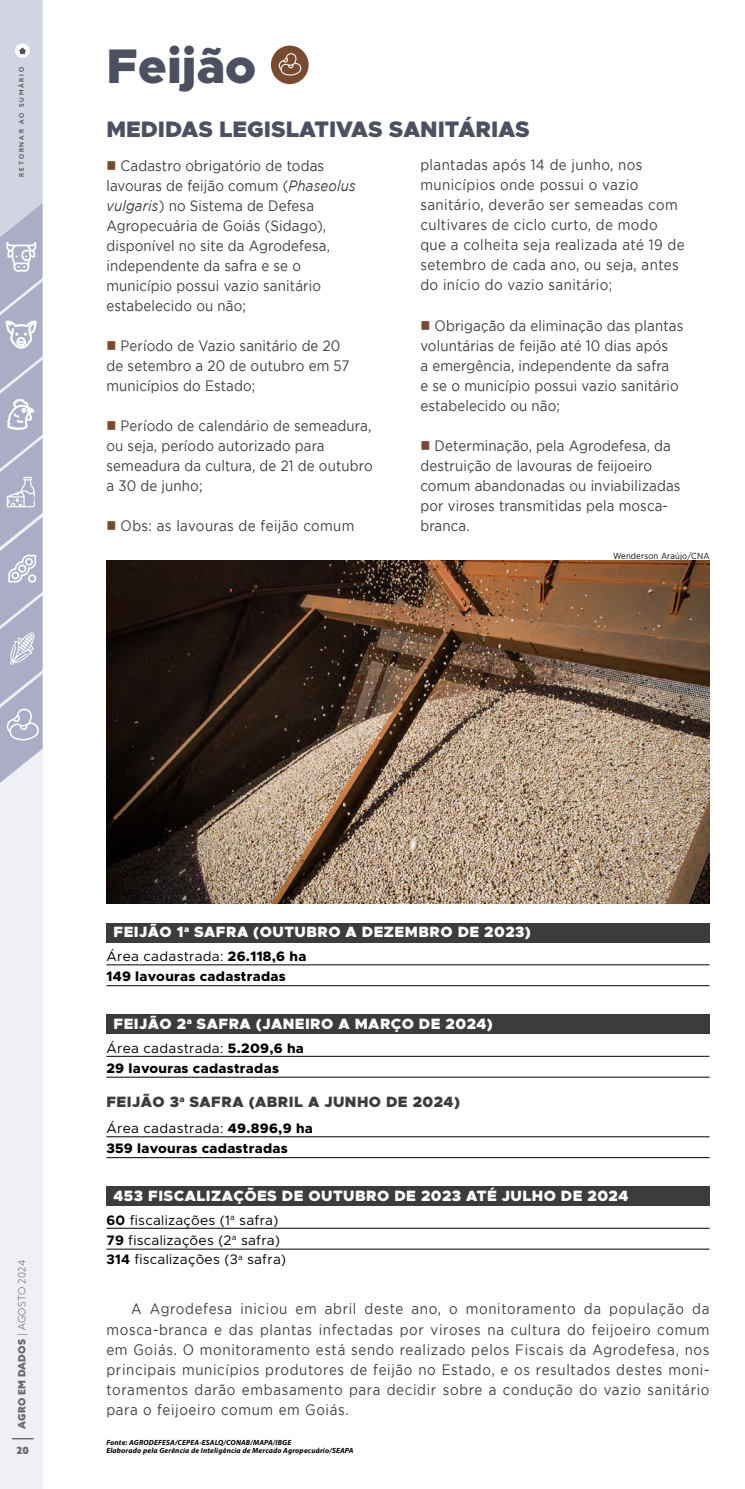
<style>
.page{position:relative;width:745px;height:1489px;background:#fff}
.page>*{position:absolute;margin:0;border:0;box-sizing:border-box;transform-origin:0 0}
.t1{font:900 48.75px "Metropolis";color:#4c5061}
.t2{font:900 22.5px "Metropolis";color:#4c5061}
.t3{font:15px/20px "Gotham";letter-spacing:.01em;color:#3c3c3b;scale:.89 1}
.t4{font:15px/20px "Gotham";letter-spacing:.03em;color:#3c3c3b;scale:.89 1}
.t5{font:900 15px "Metropolis";letter-spacing:.03em;color:#fff}
.t6{font:900 15px "Metropolis";letter-spacing:.03em;color:#3c3c3b}
.t7{font:800 13.75px/19.8px "Metropolis";letter-spacing:.02em;color:#000}
.t8{font:13.75px/19.8px "Metropolis";letter-spacing:.02em;color:#000}
.t9{font:900 10px "Azo Sans";letter-spacing:.025em;color:#575756}
.t10{font:8.75px "Gotham";letter-spacing:.02em;color:#000;scale:.89 1}
.t11{font:italic 700 7.5px/8.8px "Myriad Pro";letter-spacing:.02em;color:#000}
.t12{font:500 6.25px "Azo Sans";letter-spacing:.3em;color:#404c44}
.s1{color:#784b30}
.s2{font-style:italic}
.s3{font-weight:300}
.s4{font-weight:400}
.s5{font-weight:700}
</style>
<div class="page">
<div style="left:271px;top:46px;width:37px;height:38px;background:#784b30;border-radius:50%"></div>
<svg style="left:278px;top:53px;width:23px;height:23px"></svg>
<div style="left:0;top:0;width:43px;height:1488px;background:#eef0f5"></div>
<svg style="left:0;top:0;width:43px;height:782px"></svg>
<div style="left:106px;top:923px;width:603px;height:19px;background:#3c3c3b"></div>
<div style="left:106px;top:1014px;width:603px;height:19px;background:#3c3c3b"></div>
<div style="left:106px;top:1186px;width:603px;height:19px;background:#3c3c3b"></div>
<hr style="left:106px;top:964px;width:603px;height:1px;background:#000">
<hr style="left:106px;top:1136px;width:603px;height:1px;background:#000">
<hr style="left:106px;top:1055px;width:603px;height:1px;background:#000">
<hr style="left:106px;top:1227px;width:603px;height:1px;background:#000">
<hr style="left:106px;top:985px;width:603px;height:1px;background:#000">
<hr style="left:106px;top:1157px;width:603px;height:1px;background:#000">
<hr style="left:106px;top:1076px;width:603px;height:1px;background:#000">
<hr style="left:106px;top:1248px;width:603px;height:1px;background:#000">
<img style="left:106px;top:560px;width:603px;height:343px">
<p class="t12" style="left:18px;top:176px;width:111px;rotate:-90deg">RETORNAR AO SUMÁRIO</p>
<h1 class="t1" style="left:106px;top:35px;width:151px">Feijão</h1>
<h2 class="t2" style="left:106px;top:114px;width:424px">MEDIDAS LEGISLATIVAS SANITÁRIAS</h2>
<p class="t3" style="left:106px;top:155px;width:281px"><span class="s1">■</span> Cadastro obrigatório de todas lavouras de feijão comum (<span class="s2">Phaseolus vulgaris</span>) no Sistema de Defesa<br>Agropecuária de Goiás (Sidago), disponível no site da Agrodefesa, independente da safra e se o município possui vazio sanitário estabelecido ou não;</p>
<p class="t3" style="left:106px;top:335px;width:274px"><span class="s1">■</span> Período de Vazio sanitário de 20 de setembro a 20 de outubro em 57 municípios do Estado;</p>
<p class="t3" style="left:106px;top:415px;width:300px"><span class="s1">■</span> Período de calendário de semeadura, ou seja, período autorizado para semeadura da cultura, de 21 de outubro a 30 de junho;</p>
<p class="t4" style="left:106px;top:515px;width:280px"><span class="s1">■</span> Obs: as lavouras de feijão comum</p>
<p class="t4" style="left:420px;top:155px;width:298px">plantadas após 14 de junho, nos municípios onde possui o vazio sanitário, deverão ser semeadas com cultivares de ciclo curto, de modo que a colheita seja realizada até 19 de setembro de cada ano, ou seja, antes do início do vazio sanitário;</p>
<p class="t3" style="left:420px;top:315px;width:297px"><span class="s1">■</span> Obrigação da eliminação das plantas voluntárias de feijão até 10 dias após<br>a emergência, independente da safra<br>e se o município possui vazio sanitário estabelecido ou não;</p>
<p class="t3" style="left:420px;top:435px;width:294px"><span class="s1">■</span> Determinação, pela Agrodefesa, da destruição de lavouras de feijoeiro comum abandonadas ou inviabilizadas por viroses transmitidas pela mosca&shy;branca.</p>
<p class="t10" style="left:612px;top:550px;width:110px">Wenderson Araújo/CNA</p>
<p class="t9" style="left:15px;top:1428px;width:170px;rotate:-90deg">AGRO EM DADOS <span class="s3">| AGOSTO 2024</span></p>
<p class="t9" style="left:16px;top:1443px;width:14px">20</p>
<p class="t5" style="left:113px;top:922px;width:418px">FEIJÃO 1<sup>a</sup> SAFRA (OUTUBRO A DEZEMBRO DE 2023)</p>
<p class="t7" style="left:106px;top:946px;width:201px"><span class="s4">Área cadastrada:</span> 26.118,6 ha<br>149 lavouras cadastradas</p>
<p class="t5" style="left:113px;top:1014px;width:380px">FEIJÃO 2<sup>a</sup> SAFRA (JANEIRO A MARÇO DE 2024)</p>
<p class="t7" style="left:106px;top:1038px;width:199px"><span class="s4">Área cadastrada:</span> 5.209,6 ha<br>29 lavouras cadastradas</p>
<p class="t6" style="left:106px;top:1091px;width:355px">FEIJÃO 3<sup>a</sup> SAFRA (ABRIL A JUNHO DE 2024)</p>
<p class="t7" style="left:106px;top:1118px;width:208px"><span class="s4">Área cadastrada:</span> 49.896,9 ha<br>359 lavouras cadastradas</p>
<p class="t5" style="left:113px;top:1185px;width:516px">453 FISCALIZAÇÕES DE OUTUBRO DE 2023 ATÉ JULHO DE 2024</p>
<p class="t8" style="left:106px;top:1210px;width:181px"><span class="s5">60</span> fiscalizações (1<sup>a</sup> safra)<br><span class="s5">79</span> fiscalizações (2<sup>a</sup> safra)<br><span class="s5">314</span> fiscalizações (3<sup>a</sup> safra)</p>
<p class="t3" style="left:106px;top:1298px;width:678px;text-align:justify;text-indent:25px">A Agrodefesa iniciou em abril deste ano, o monitoramento da população da mosca-branca e das plantas infectadas por viroses na cultura do feijoeiro comum em Goiás. O monitoramento está sendo realizado pelos Fiscais da Agrodefesa, nos principais municípios produtores de feijão no Estado, e os resultados destes moni&shy;toramentos darão embasamento para decidir sobre a condução do vazio sanitário para o feijoeiro comum em Goiás.</p>
<p class="t11" style="left:106px;top:1437px;width:248px">Fonte: AGRODEFESA/CEPEA-ESALQ/CONAB/MAPA/IBGE<br>Elaborado pela Gerência de Inteligência de Mercado Agropecuário/SEAPA</p>
</div>
